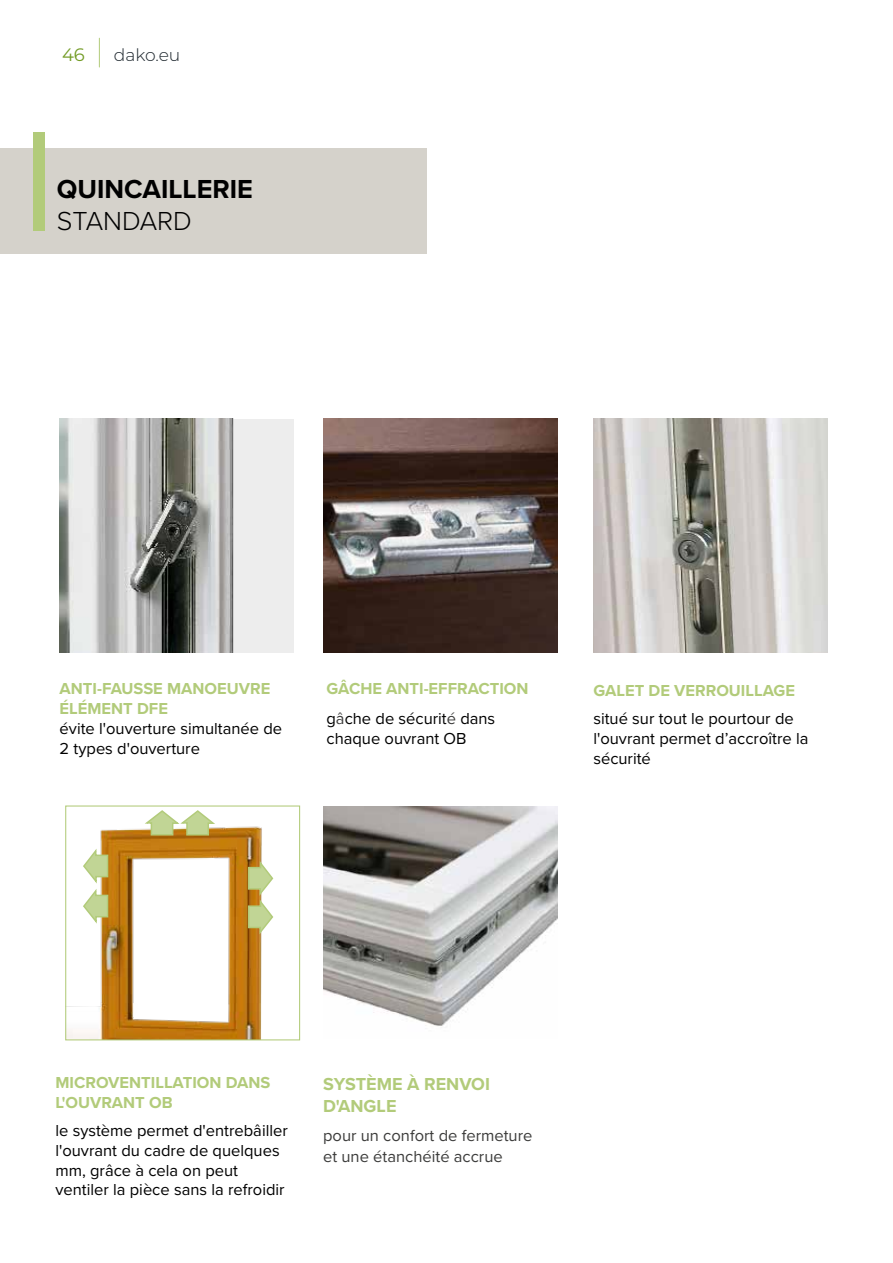
<style>
.page{position:relative;width:893px;height:1263px;background:#fff}
.page>*{position:absolute;margin:0;border:0;box-sizing:border-box;transform-origin:0 0}
.t1{font:300 39px "Raleway";color:#000}
.t2{font:700 27px "Proxima Nova";color:#000}
.t3{font:300 27px "Proxima Nova";color:#000}
.t4{font:700 18px/21.6px "Proxima Nova";color:#b2cb7a}
.t5{font:18px "Montserrat";color:#729b25}
.t6{font:300 17.25px "Montserrat";color:#1d262d}
.t7{font:16.5px/19.8px "Proxima Nova";color:#000}
.t8{font:700 16.5px/19.8px "Proxima Nova";color:#b2cb7a}
.t9{font:16.5px/21px "Proxima Nova";color:#3c3c3b}
.s1{font-weight:700}
.s2{font-weight:400;color:#000}
.s3{font-weight:400;color:#3c3c3b}
</style>
<div class="page">
<img style="left:593px;top:419px;width:234px;height:234px">
<img style="left:323px;top:419px;width:234px;height:234px">
<img style="left:60px;top:419px;width:234px;height:234px">
<img style="left:67px;top:826px;width:195px;height:212px">
<div style="left:65px;top:805px;width:235px;height:235px;border:1px solid #b2cb7a"></div>
<svg style="left:247px;top:859px;width:27px;height:77px"></svg>
<svg style="left:82px;top:846px;width:27px;height:80px"></svg>
<svg style="left:142px;top:810px;width:75px;height:26px"></svg>
<img style="left:323px;top:807px;width:234px;height:219px">
<div style="left:0;top:149px;width:426px;height:105px;background:#d5d2cb"></div>
<div style="left:33px;top:132px;width:11px;height:99px;background:#b2cb7a"></div>
<svg style="left:99px;top:38px;width:1px;height:29px"></svg>
<p class="t5" style="left:62px;top:43px;width:24px">46</p>
<p class="t6" style="left:114px;top:43px;width:68px">dako.eu</p>
<h1 class="t1" style="left:68px;top:170px;width:145px">DPQ-<span class="s1">82</span></h1>
<h2 class="t3" style="left:57px;top:201px;width:137px">STANDARD</h2>
<h2 class="t2" style="left:57px;top:169px;width:198px">QUINCAILLERIE</h2>
<p class="t8" style="left:60px;top:678px;width:212px">ANTI-FAUSSE MANOEUVRE<br>ÉLÉMENT DFE</p>
<p class="t7" style="left:60px;top:718px;width:224px">évite l'ouverture simultanée de<br>2 types d'ouverture</p>
<p class="t8" style="left:326px;top:674px;width:204px;line-height:29.5px">GÂCHE ANTI-EFFRACTION <span class="s2">g</span><span class="s3">â</span><span class="s2">che de sécurit</span><span class="s3">é</span> <span class="s2">dans</span></p>
<p class="t7" style="left:326px;top:727px;width:142px">chaque ouvrant OB</p>
<p class="t8" style="left:593px;top:680px;width:203px">GALET DE VERROUILLAGE</p>
<p class="t7" style="left:593px;top:708px;width:217px">situé sur tout le pourtour de l'ouvrant permet d’accroître la sécurité</p>
<p class="t8" style="left:55px;top:1072px;width:216px">MICROVENTILLATION DANS<br>L'OUVRANT OB</p>
<p class="t7" style="left:55px;top:1120px;width:234px">le système permet d'entrebâiller l'ouvrant du cadre de quelques mm, grâce à cela on peut ventiler la pièce sans la refroidir</p>
<p class="t4" style="left:323px;top:1073px;width:168px">SYSTÈME À RENVOI<br>D'ANGLE</p>
<p class="t9" style="left:323px;top:1125px;width:211px">pour un confort de fermeture et une étanchéité accrue</p>
</div>
